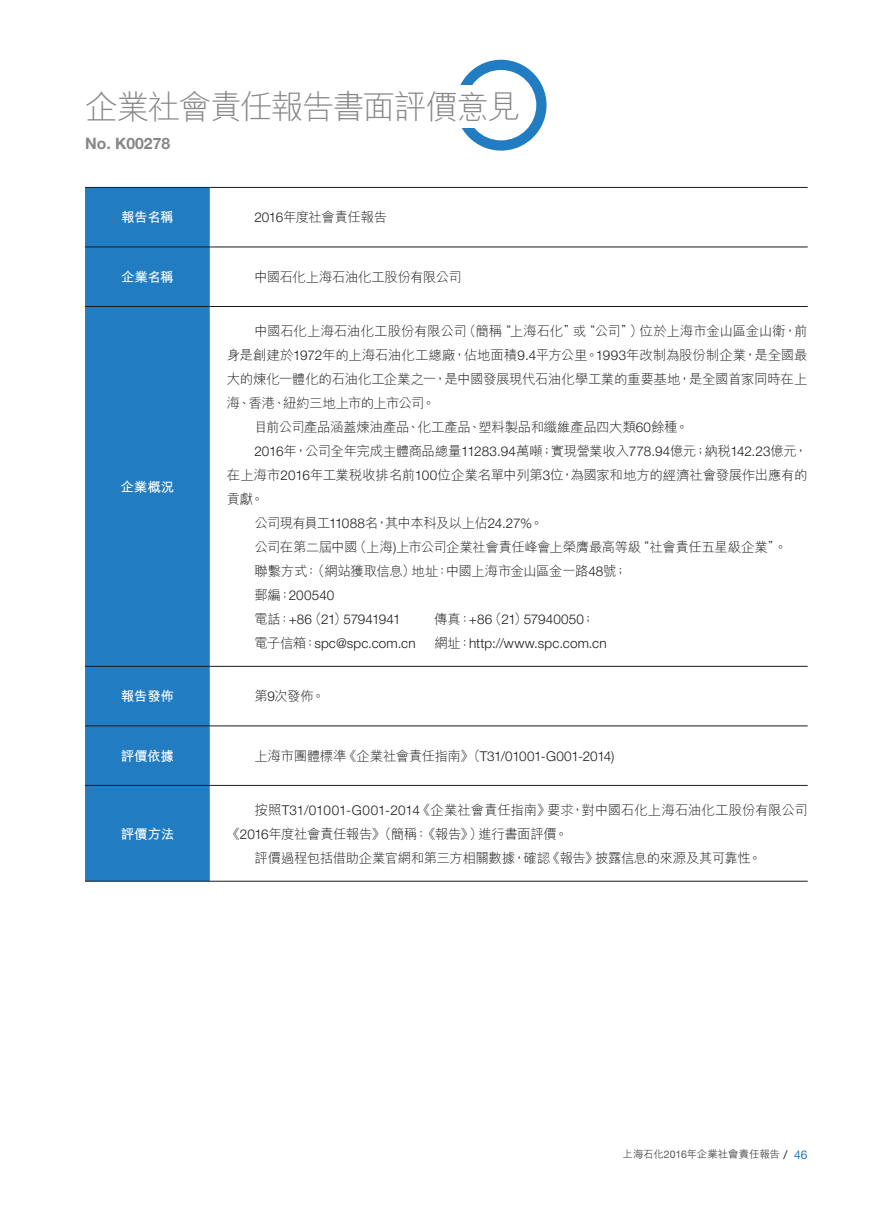
<style>
.page{position:relative;width:893px;height:1212px;background:#fff}
.page>*{position:absolute;margin:0;border:0;box-sizing:border-box;transform-origin:0 0}
.t1{font:300 33px "M Hei HK";letter-spacing:-.055em;color:#878787}
.t2{font:700 15.75px "Helvetica Neue LT Std";color:#878787}
.t3{font:300 13.5px "M Hei HK";letter-spacing:-.03em;color:#1c1c1b}
.t4{font:300 13.5px/24px "Helvetica Neue LT Std";letter-spacing:.005em;color:#1c1c1b}
.t5{font:300 13.5px "M Hei HK";letter-spacing:-.01em;color:#1c1c1b}
.t6{font:300 13.5px "Helvetica Neue LT Std";letter-spacing:-.025em;color:#1c1c1b}
.t7{font:300 13.5px "M Hei HK";letter-spacing:-.06em;color:#1c1c1b}
.t8{font:700 13.5px "M Hei HK";letter-spacing:-.02em;color:#fff}
.t9{font:300 13.5px "M Hei HK";letter-spacing:-.055em;color:#1c1c1b}
.t10{font:500 10.5px "M Hei HK";letter-spacing:-.02em;color:#575756}
.s1{font-family:"Helvetica Neue LT Std"}
.s2{font-family:"M Hei HK"}
.s3{font-family:"Helvetica Neue LT Std";font-weight:400}
.s4{font-family:"Helvetica Neue LT Std";font-weight:400;font-size:12px;color:#1c1c1b}
.s5{font-family:"Helvetica Neue LT Std";font-weight:400;font-size:12px;color:#227cc1}
</style>
<div class="page">
<svg style="left:460px;top:60px;width:86px;height:91px"></svg>
<div style="left:81px;top:85px;width:446px;height:42px;background:#fff"></div>
<div style="left:85px;top:188px;width:125px;height:693px;background:#227cc1"></div>
<hr style="left:85px;top:187px;width:125px;height:1px;background:#1c1c1b">
<hr style="left:210px;top:187px;width:598px;height:1px;background:#1c1c1b">
<hr style="left:85px;top:247px;width:125px;height:1px;background:#1c1c1b">
<hr style="left:210px;top:247px;width:598px;height:1px;background:#1c1c1b">
<hr style="left:85px;top:306px;width:125px;height:1px;background:#1c1c1b">
<hr style="left:210px;top:306px;width:598px;height:1px;background:#1c1c1b">
<hr style="left:85px;top:666px;width:125px;height:1px;background:#1c1c1b">
<hr style="left:210px;top:666px;width:598px;height:1px;background:#1c1c1b">
<hr style="left:85px;top:725px;width:125px;height:1px;background:#1c1c1b">
<hr style="left:210px;top:725px;width:598px;height:1px;background:#1c1c1b">
<hr style="left:85px;top:785px;width:125px;height:1px;background:#1c1c1b">
<hr style="left:210px;top:785px;width:598px;height:1px;background:#1c1c1b">
<hr style="left:85px;top:881px;width:125px;height:1px;background:#1c1c1b">
<hr style="left:210px;top:881px;width:598px;height:1px;background:#1c1c1b">
<h1 class="t1" style="left:85px;top:83px;width:437px">企業社會責任報告書面評價意見</h1>
<p class="t2" style="left:85px;top:133px;width:87px">No. K00278</p>
<p class="t8" style="left:121px;top:208px;width:54px">報告名稱</p>
<p class="t3" style="left:254px;top:208px;width:134px"><span class="s1">2016</span>年度社會責任報告</p>
<p class="t8" style="left:121px;top:267px;width:54px">企業名稱</p>
<p class="t3" style="left:254px;top:267px;width:209px">中國石化上海石油化工股份有限公司</p>
<p class="t8" style="left:121px;top:477px;width:55px">企業概況</p>
<p class="t3" style="left:254px;top:321px;width:555px">中國石化上海石油化工股份有限公司（簡稱“上海石化”或“公司”）位於上海市金山區金山衛，前</p>
<p class="t3" style="left:227px;top:345px;width:582px">身是創建於<span class="s1">1972</span>年的上海石油化工總廠，佔地面積<span class="s1">9.4</span>平方公里。<span class="s1">1993</span>年改制為股份制企業，是全國最</p>
<p class="t3" style="left:227px;top:369px;width:582px">大的煉化一體化的石油化工企業之一，是中國發展現代石油化學工業的重要基地，是全國首家同時在上</p>
<p class="t9" style="left:227px;top:393px;width:210px">海、香港、紐約三地上市的上市公司。</p>
<p class="t3" style="left:254px;top:417px;width:436px">目前公司產品涵蓋煉油產品、化工產品、塑料製品和纖維產品四大類<span class="s1">60</span>餘種。</p>
<p class="t3" style="left:254px;top:441px;width:555px"><span class="s1">2016</span>年，公司全年完成主體商品總量<span class="s1">11283.94</span>萬噸；實現營業收入<span class="s1">778.94</span>億元；納稅<span class="s1">142.23</span>億元，</p>
<p class="t3" style="left:227px;top:465px;width:582px">在上海市<span class="s1">2016</span>年工業稅收排名前<span class="s1">100</span>位企業名單中列第<span class="s1">3</span>位，為國家和地方的經濟社會發展作出應有的</p>
<p class="t3" style="left:227px;top:489px;width:39px">貢獻。</p>
<p class="t7" style="left:254px;top:513px;width:290px">公司現有員工<span class="s1">11088</span>名，其中本科及以上佔<span class="s1">24.27%</span>。</p>
<p class="t3" style="left:254px;top:537px;width:534px">公司在第二屆中國（上海<span class="s1">)</span>上市公司企業社會責任峰會上榮膺最高等級“社會責任五星級企業”。</p>
<p class="t3" style="left:254px;top:561px;width:374px">聯繫方式：（網站獲取信息）地址：中國上海市金山區金一路<span class="s1">48</span>號；</p>
<p class="t4" style="left:254px;top:582px;width:148px"><span class="s2">郵編：</span>200540<br><span class="s2">電話：</span>+86<span class="s2">（</span>21<span class="s2">）</span>57941941</p>
<p class="t4" style="left:434px;top:606px;width:162px"><span class="s2">傳真：</span>+86<span class="s2">（</span>21<span class="s2">）</span>57940050<span class="s2">；</span></p>
<p class="t4" style="left:254px;top:630px;width:163px"><span class="s2">電子信箱：</span>spc@spc.com.cn</p>
<p class="t4" style="left:434px;top:630px;width:174px"><span class="s2">網址：</span>http://www.spc.com.cn</p>
<p class="t8" style="left:121px;top:686px;width:55px">報告發佈</p>
<p class="t3" style="left:254px;top:687px;width:72px">第<span class="s1">9</span>次發佈。</p>
<p class="t8" style="left:121px;top:746px;width:55px">評價依據</p>
<p class="t6" style="left:254px;top:748px;width:361px"><span class="s2">上海市團體標準《企業社會責任指南》（</span>T31/01001-G001-2014)</p>
<p class="t8" style="left:121px;top:824px;width:55px">評價方法</p>
<p class="t5" style="left:254px;top:800px;width:555px">按照<span class="s1">T31/01001-G001-2014</span>《企業社會責任指南》要求，對中國石化上海石油化工股份有限公司</p>
<p class="t3" style="left:227px;top:824px;width:343px">《<span class="s1">2016</span>年度社會責任報告》（簡稱：《報告》）進行書面評價。</p>
<p class="t3" style="left:254px;top:848px;width:509px">評價過程包括借助企業官網和第三方相關數據，確認《報告》披露信息的來源及其可靠性。</p>
<p class="t10" style="left:623px;top:1147px;width:187px">上海石化<span class="s3">2016</span>年企業社會責任報告 <span class="s4">/</span> <span class="s5">46</span></p>
</div>
